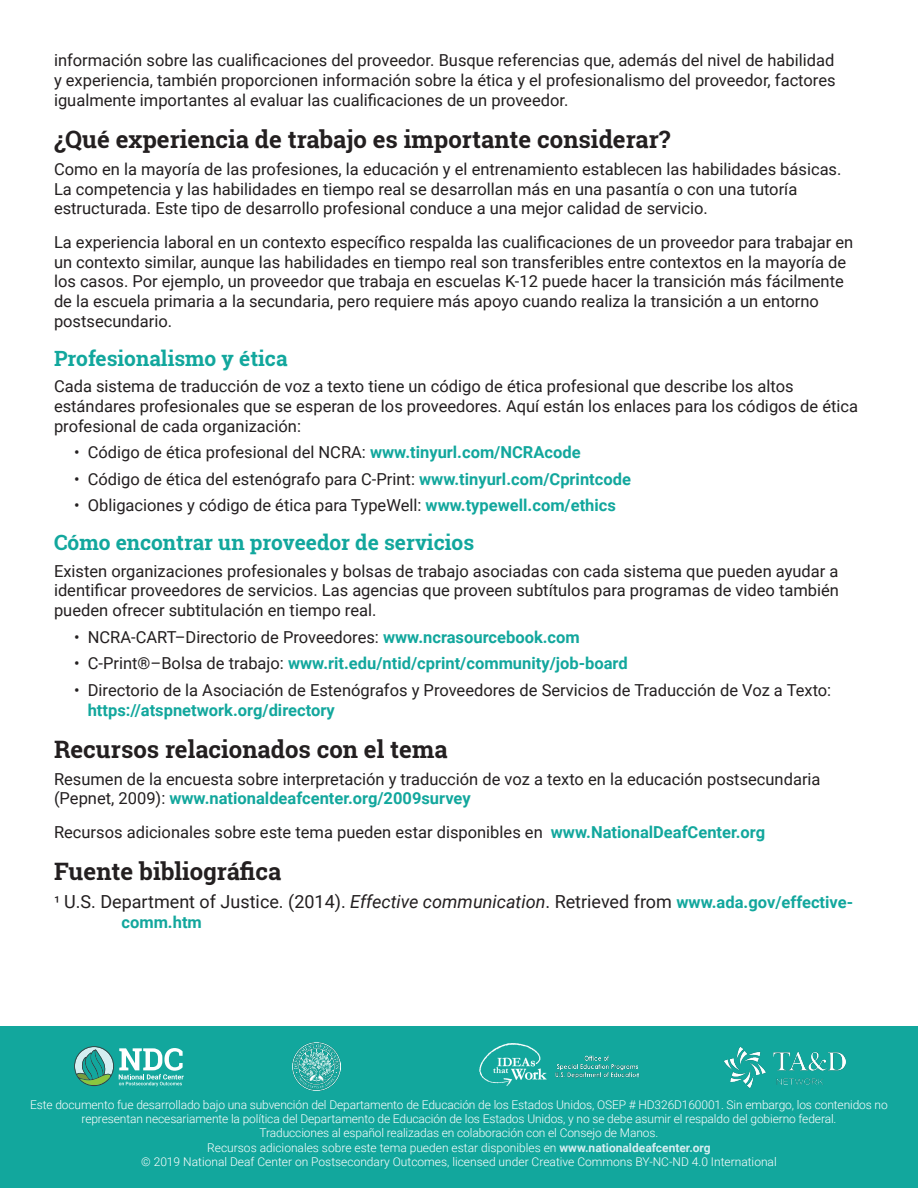
<style>
.page{position:relative;width:918px;height:1188px;background:#fff}
.page>*{position:absolute;margin:0;border:0;box-sizing:border-box;transform-origin:0 0}
.t1{font:700 24px "Roboto Slab";color:#231f20}
.t2{font:700 21px "Roboto Slab";color:#12a79d}
.References_Spanish{font:18px "Roboto";color:#231f20}
.Spanish{font:16.5px/19.8px "Roboto";color:#231f20}
.PreB_Para_Spanish{font:16.5px/19.8px "Roboto";color:#231f20}
.References_Spanish-2{font:700 16.5px "Roboto";color:#12a79d}
.t3{font:300 12px/14.4px "Roboto";letter-spacing:-.01em;color:#fff;text-align:center}
.s1{font-weight:700;color:#12a79d}
.s2{font-weight:400;color:#231f20}
.s3{font-size:16.5px}
.s4{font-style:italic}
.s5{font-weight:700;font-size:16.5px;color:#12a79d}
.s6{font-weight:700;color:#d5eef1}
</style>
<div class="page">
<div style="left:0;top:1026px;width:918px;height:162px;background:#12a79d"></div>
<svg style="left:74px;top:1046px;width:110px;height:40px"></svg>
<img style="left:724px;top:1046px;width:122px;height:42px">
<img style="left:556px;top:1056px;width:84px;height:23px">
<img style="left:479px;top:1043px;width:68px;height:43px">
<img style="left:293px;top:1042px;width:47px;height:48px">
<p class="Spanish" style="left:54px;top:50px;width:783px;text-align:justify">información sobre las cualificaciones del proveedor. Busque referencias que, además del nivel de habilidad y experiencia, también proporcionen información sobre la ética y el profesionalismo del proveedor, factores igualmente importantes al evaluar las cualificaciones de un proveedor.</p>
<h1 class="t1" style="left:54px;top:123px;width:618px">¿Qué experiencia de trabajo es importante considerar?</h1>
<p class="Spanish" style="left:54px;top:158px;width:789px">Como en la mayoría de las profesiones, la educación y el entrenamiento establecen las habilidades básicas.<br>La competencia y las habilidades en tiempo real se desarrollan más en una pasantía o con una tutoría estructurada. Este tipo de desarrollo profesional conduce a una mejor calidad de servicio.</p>
<p class="Spanish" style="left:54px;top:231px;width:801px">La experiencia laboral en un contexto específico respalda las cualificaciones de un proveedor para trabajar en un contexto similar, aunque las habilidades en tiempo real son transferibles entre contextos en la mayoría de los casos. Por ejemplo, un proveedor que trabaja en escuelas K-12 puede hacer la transición más fácilmente de la escuela primaria a la secundaria, pero requiere más apoyo cuando realiza la transición a un entorno postsecundario.</p>
<h2 class="t2" style="left:54px;top:344px;width:235px">Profesionalismo y ética</h2>
<p class="PreB_Para_Spanish" style="left:54px;top:376px;width:806px">Cada sistema de traducción de voz a texto tiene un código de ética profesional que describe los altos estándares profesionales que se esperan de los proveedores. Aquí están los enlaces para los códigos de ética profesional de cada organización:</p>
<p class="Spanish" style="left:74px;top:442px;width:508px">• Código de ética profesional del NCRA: <span class="s1">www.tinyurl.com/NCRAcode</span></p>
<p class="Spanish" style="left:74px;top:468px;width:558px">• Código de ética del estenógrafo para C-Print: <span class="s1">www.tinyurl.com/Cprintcode</span></p>
<p class="Spanish" style="left:74px;top:495px;width:543px">• Obligaciones y código de ética para TypeWell: <span class="s1">www.typewell.com/ethics</span></p>
<h2 class="t2" style="left:54px;top:528px;width:422px">Cómo encontrar un proveedor de servicios</h2>
<p class="PreB_Para_Spanish" style="left:54px;top:560px;width:787px;text-align:justify">Existen organizaciones profesionales y bolsas de trabajo asociadas con cada sistema que pueden ayudar a identificar proveedores de servicios. Las agencias que proveen subtítulos para programas de video también pueden ofrecer subtitulación en tiempo real.</p>
<p class="Spanish" style="left:74px;top:626px;width:507px">• NCRA-CART–Directorio de Proveedores: <span class="s1">www.ncrasourcebook.com</span></p>
<p class="References_Spanish-2" style="left:74px;top:652px;width:555px"><span class="s2">• C-Print®–Bolsa de trabajo:</span> www.rit.edu/ntid/cprint/community/job-board</p>
<p class="Spanish" style="left:88px;top:680px;width:745px;text-indent:-14px">• Directorio de la Asociación de Estenógrafos y Proveedores de Servicios de Traducción de Voz a Texto: <span class="s1">https://atspnetwork.org/directory</span></p>
<h1 class="t1" style="left:54px;top:733px;width:395px">Recursos relacionados con el tema</h1>
<p class="Spanish" style="left:54px;top:768px;width:768px">Resumen de la encuesta sobre interpretación y traducción de voz a texto en la educación postsecundaria (Pepnet, 2009): <span class="s1">www.nationaldeafcenter.org/2009survey</span></p>
<p class="Spanish" style="left:54px;top:821px;width:713px">Recursos adicionales sobre este tema pueden estar disponibles en <span class="s1">www.NationalDeafCenter.org</span></p>
<h1 class="t1" style="left:54px;top:855px;width:229px">Fuente bibliográfica</h1>
<p class="References_Spanish" style="left:54px;top:889px;width:801px"><span class="s3">¹</span> U.S. Department of Justice. (2014). <span class="s4">Effective communication</span>. Retrieved from <span class="s5">www.ada.gov/effective-</span></p>
<p class="References_Spanish-2" style="left:122px;top:911px;width:82px">comm.htm</p>
<p class="t3" style="left:30px;top:1097px;width:859px">Este documento fue desarrollado bajo una subvención del Departamento de Educación de los Estados Unidos, OSEP # HD326D160001. Sin embargo, los contenidos no representan necesariamente la política del Departamento de Educación de los Estados Unidos, y no se debe asumir el respaldo del gobierno federal.<br>Traducciones al español realizadas en colaboración con el Consejo de Manos.<br>Recursos adicionales sobre este tema pueden estar disponibles en <span class="s6">www.nationaldeafcenter.org<br></span>© 2019 National Deaf Center on Postsecondary Outcomes, licensed under Creative Commons BY-NC-ND 4.0 International</p>
</div>
